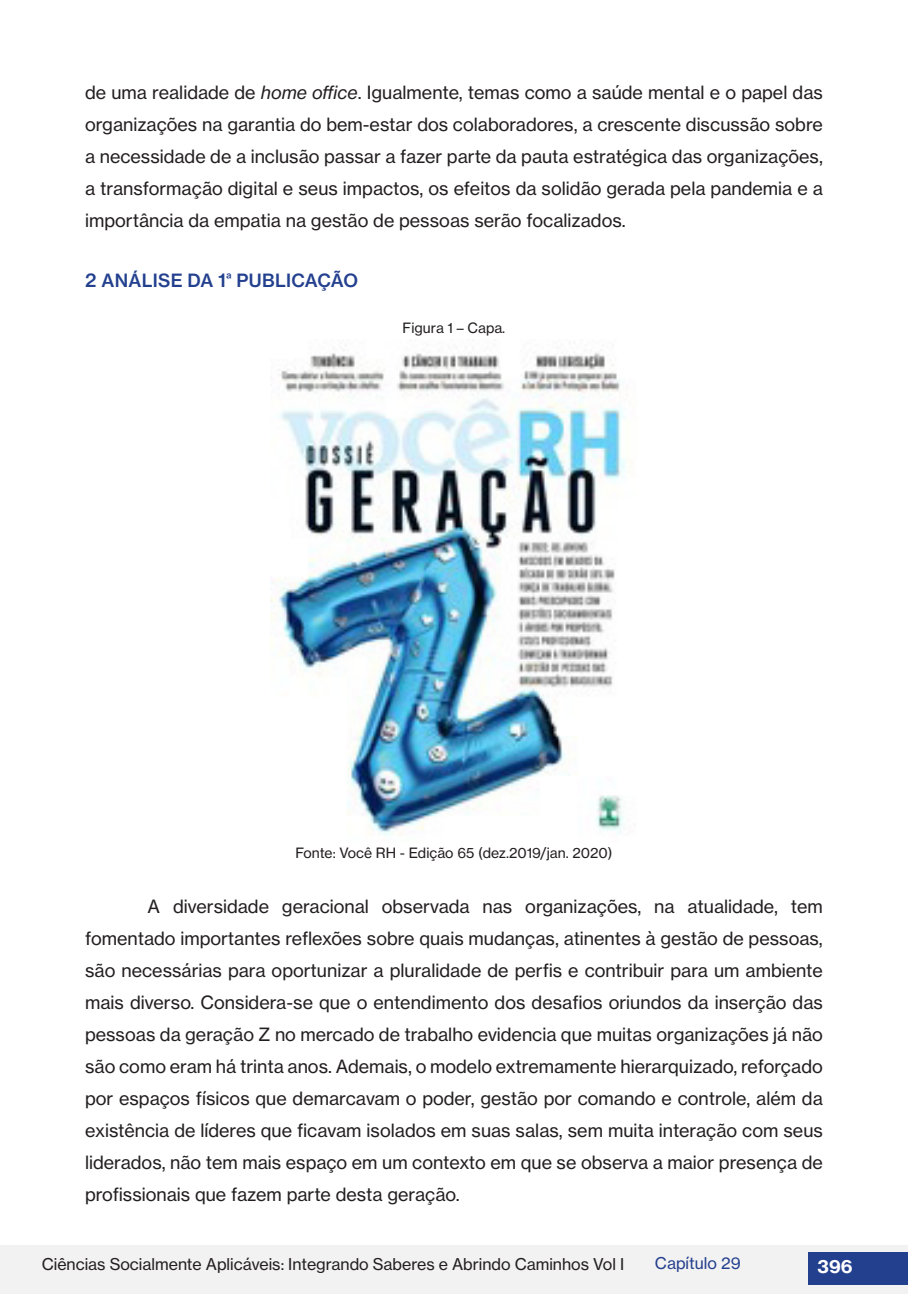
<style>
.page{position:relative;width:908px;height:1304px;background:#fff}
.page>*{position:absolute;margin:0;border:0;box-sizing:border-box;transform-origin:0 0}
.CORPO_DO_TEXTO_ATUAL{font:18px/32px "N Haas Grotesk TX Pro 55 Rg";color:#231f20;text-align:justify}
.TÍTULOS_DO_CORPO_DO{font:18px "N Haas Grotesk TX Pro 65 Md";letter-spacing:.015em;color:#23408f}
.t1{font:18px "N Haas Grotesk TX Pro 75 Bd";color:#fff}
.t2{font:16px "N Haas Grotesk TX Pro 55 Rg";color:#231f20}
.t3{font:16px "N Haas Grotesk TX Pro 55 Rg";color:#253f8e}
.LEGENDAS_DE_TABELAS{font:14px "N Haas Grotesk TX Pro 55 Rg";color:#231f20}
.s1{font-family:"N Haas Grotesk TX Pro 56 It"}
.s2{color:#23408f}
</style>
<div class="page">
<div style="left:0;top:1245px;width:907px;height:49px;background:#f2f2f2"></div>
<div style="left:808px;top:1252px;width:99px;height:33px;background:#23408f"></div>
<img style="left:270px;top:352px;width:360px;height:484px">
<p class="CORPO_DO_TEXTO_ATUAL" style="left:85px;top:77px;width:739px">de uma realidade de <span class="s1">home office</span>. Igualmente, temas como a saúde mental e o papel das organizações na garantia do bem-estar dos colaboradores, a crescente discussão sobre a necessidade de a inclusão passar a fazer parte da pauta estratégica das organizações, a transformação digital e seus impactos, os efeitos da solidão gerada pela pandemia e a importância da empatia na gestão de pessoas serão focalizados.</p>
<p class="TÍTULOS_DO_CORPO_DO" style="left:85px;top:270px;width:274px">2 ANÁLISE DA 1<sup>ª</sup> PUBLICAÇÃO</p>
<p class="LEGENDAS_DE_TABELAS" style="left:402px;top:319px;width:104px">Figura 1 – Capa.</p>
<p class="LEGENDAS_DE_TABELAS" style="left:295px;top:845px;width:318px">Fonte: Você RH - Edição 65 (dez.2019/jan. 2020)</p>
<p class="CORPO_DO_TEXTO_ATUAL" style="left:85px;top:890px;width:739px;text-indent:62px">A diversidade geracional observada nas organizações, na atualidade, tem fomentado importantes reflexões sobre quais mudanças, atinentes à gestão de pessoas, são necessárias para oportunizar a pluralidade de perfis e contribuir para um ambiente mais diverso. Considera-se que o entendimento dos desafios oriundos da inserção das pessoas da geração Z no mercado de trabalho evidencia que muitas organizações já não são como eram há trinta anos. Ademais, o modelo extremamente hierarquizado, reforçado por espaços físicos que demarcavam o poder, gestão por comando e controle, além da existência de líderes que ficavam isolados em suas salas, sem muita interação com seus liderados, não tem mais espaço em um contexto em que se observa a maior presença de profissionais que fazem parte desta geração.</p>
<p class="t2" style="left:42px;top:1254px;width:583px">Ciências Socialmente Aplicáveis: Integrando Saberes e Abrindo Caminhos Vol I</p>
<p class="t3" style="left:654px;top:1253px;width:87px">Capítulo <span class="s2">29</span></p>
<p class="t1" style="left:817px;top:1255px;width:36px">396</p>
</div>
